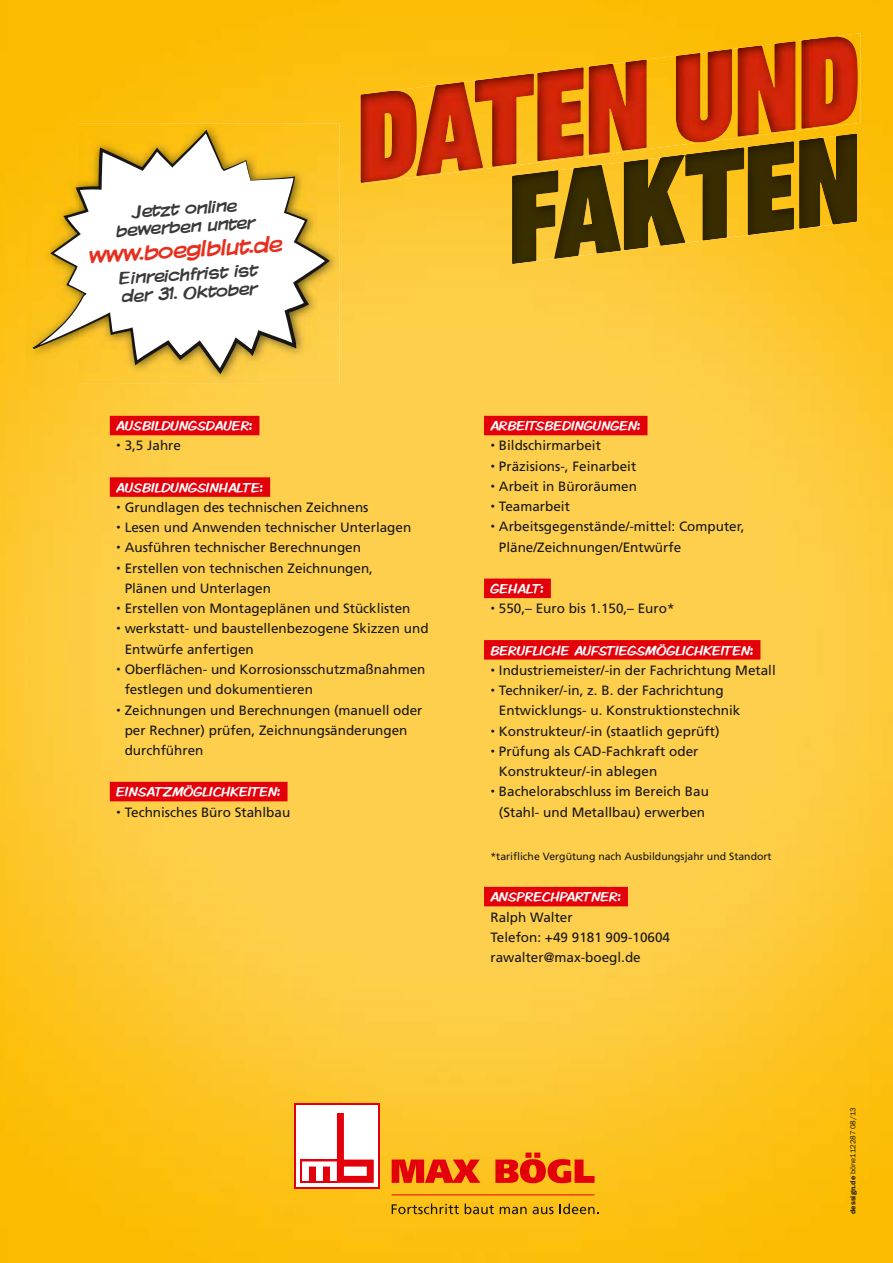
<style>
.page{position:relative;width:893px;height:1263px;background:#fff}
.page>*{position:absolute;margin:0;border:0;box-sizing:border-box;transform-origin:0 0}
.t1{font:23.25px "Komika Display";color:#e6301f}
.t2{font:18px/18px "Komika Display";color:#3a3a39;text-align:center}
.t3{font:13.5px/20.2px "Frutiger LT Pro";color:#181716}
.t4{font:13.5px "Komika Display";color:#fff}
.t5{font:10.5px "Frutiger LT Pro";color:#181716}
.t6{font:7.5px "Franklin Gothic Book ITC";color:#181716}
.s1{font-family:"Komika Text";font-weight:700}
.s2{font-family:"Helvetica";font-weight:700}
.s3{font-family:"Franklin Gothic Demi ITC"}
</style>
<div class="page">
<img style="left:0;top:0;width:893px;height:1263px">
<img style="left:26px;top:123px;width:314px;height:261px">
<svg style="left:33px;top:130px;width:297px;height:244px"></svg>
<div style="left:110px;top:416px;width:149px;height:19px;background:#e3000b"></div>
<div style="left:110px;top:477px;width:160px;height:20px;background:#e3000b"></div>
<div style="left:110px;top:782px;width:178px;height:19px;background:#e3000b"></div>
<div style="left:484px;top:416px;width:163px;height:19px;background:#e3000b"></div>
<div style="left:484px;top:579px;width:67px;height:19px;background:#e3000b"></div>
<div style="left:484px;top:640px;width:276px;height:20px;background:#e3000b"></div>
<div style="left:484px;top:887px;width:144px;height:19px;background:#e3000b"></div>
<img style="left:410px;top:33px;width:400px;height:151px">
<img style="left:360px;top:83px;width:51px;height:101px">
<img style="left:810px;top:33px;width:51px;height:101px">
<img style="left:512px;top:133px;width:345px;height:131px">
<div style="left:294px;top:1103px;width:85px;height:85px;background:#e3000b"></div>
<div style="left:296px;top:1105px;width:82px;height:82px;background:#fff"></div>
<div style="left:300px;top:1159px;width:37px;height:24px;background:#e3000b"></div>
<svg style="left:302px;top:1113px;width:72px;height:70px"></svg>
<svg style="left:392px;top:1159px;width:88px;height:24px"></svg>
<svg style="left:495px;top:1152px;width:99px;height:31px"></svg>
<hr style="left:392px;top:1194px;width:202px;height:1px;background:#e3000b">
<svg style="left:392px;top:1203px;width:67px;height:11px"></svg>
<svg style="left:465px;top:1203px;width:29px;height:11px"></svg>
<svg style="left:500px;top:1207px;width:27px;height:7px"></svg>
<svg style="left:533px;top:1207px;width:21px;height:7px"></svg>
<svg style="left:560px;top:1203px;width:39px;height:11px"></svg>
<h2 class="t2" style="left:114px;top:204px;width:141px;rotate:-4deg">Jetzt online bewerben unter</h2>
<h2 class="t2" style="left:118px;top:270px;width:140px;text-align:left;rotate:-4deg">Einreich<span class="s1">f</span>rist ist der 31. Oktober</h2>
<h1 class="t1" style="left:88px;top:240px;width:195px;rotate:-3deg">www.boeglblut.de</h1>
<p class="t4" style="left:116px;top:417px;width:137px">AUSBILDUNGSDAUER:</p>
<p class="t3" style="left:116px;top:436px;width:66px"><span class="s2">•</span> 3,5 Jahre</p>
<p class="t4" style="left:116px;top:479px;width:147px">AUSBILDUNGSINHALTE:</p>
<p class="t3" style="left:116px;top:497px;width:254px"><span class="s2">•</span> Grundlagen des technischen Zeichnens</p>
<p class="t3" style="left:116px;top:517px;width:297px"><span class="s2">•</span> Lesen und Anwenden technischer Unterlagen</p>
<p class="t3" style="left:116px;top:538px;width:246px"><span class="s2">•</span> Ausführen technischer Berechnungen</p>
<p class="t3" style="left:125px;top:558px;width:250px;text-indent:-9px"><span class="s2">•</span> Erstellen von technischen Zeichnungen,<br>Plänen und Unterlagen</p>
<p class="t3" style="left:116px;top:598px;width:296px"><span class="s2">•</span> Erstellen von Montageplänen und Stücklisten</p>
<p class="t3" style="left:125px;top:619px;width:305px;text-indent:-9px"><span class="s2">•</span> werkstatt- und baustellenbezogene Skizzen und<br>Entwürfe anfertigen</p>
<p class="t3" style="left:125px;top:659px;width:302px;text-indent:-9px"><span class="s2">•</span> Oberflächen- und Korrosionsschutzmaßnahmen festlegen und dokumentieren</p>
<p class="t3" style="left:125px;top:700px;width:299px;text-indent:-9px"><span class="s2">•</span> Zeichnungen und Berechnungen (manuell oder per Rechner) prüfen, Zeichnungsänderungen durchführen</p>
<p class="t4" style="left:116px;top:783px;width:165px">EINSATZMÖGLICHKEITEN:</p>
<p class="t3" style="left:116px;top:802px;width:176px"><span class="s2">•</span> Technisches Büro Stahlbau</p>
<p class="t4" style="left:490px;top:417px;width:150px">ARBEITSBEDINGUNGEN:</p>
<p class="t3" style="left:490px;top:436px;width:112px"><span class="s2">•</span> Bildschirmarbeit</p>
<p class="t3" style="left:490px;top:456px;width:147px"><span class="s2">•</span> Präzisions-, Feinarbeit</p>
<p class="t3" style="left:490px;top:476px;width:148px"><span class="s2">•</span> Arbeit in Büroräumen</p>
<p class="t3" style="left:490px;top:496px;width:81px"><span class="s2">•</span> Teamarbeit</p>
<p class="t3" style="left:499px;top:517px;width:247px;text-indent:-9px"><span class="s2">•</span> Arbeitsgegenstände/-mittel: Computer,<br>Pläne/Zeichnungen/Entwürfe</p>
<p class="t4" style="left:490px;top:580px;width:54px">GEHALT:</p>
<p class="t3" style="left:490px;top:598px;width:186px"><span class="s2">•</span> 550,– Euro bis 1.150,– Euro*</p>
<p class="t4" style="left:490px;top:642px;width:263px">BERUFLICHE AUFSTIEGSMÖGLICHKEITEN:</p>
<p class="t3" style="left:490px;top:660px;width:287px"><span class="s2">•</span> Industriemeister/-in der Fachrichtung Metall</p>
<p class="t3" style="left:499px;top:680px;width:243px;text-indent:-9px"><span class="s2">•</span> Techniker/-in, z. B. der Fachrichtung<br>Entwicklungs- u. Konstruktionstechnik</p>
<p class="t3" style="left:490px;top:721px;width:231px"><span class="s2">•</span> Konstrukteur/-in (staatlich geprüft)</p>
<p class="t3" style="left:499px;top:741px;width:201px;text-indent:-9px"><span class="s2">•</span> Prüfung als CAD-Fachkraft oder<br>Konstrukteur/-in ablegen</p>
<p class="t3" style="left:490px;top:781px;width:220px;text-align:center"><span class="s2">•</span> Bachelorabschluss im Bereich Bau (Stahl- und Metallbau) erwerben</p>
<p class="t5" style="left:490px;top:850px;width:283px">*tarifliche Vergütung nach Ausbildungsjahr und Standort</p>
<p class="t4" style="left:490px;top:888px;width:131px">ANSPRECHPARTNER:</p>
<p class="t3" style="left:490px;top:907px;width:181px">Ralph Walter<br>Telefon: +49 9181 909-10604 rawalter@max-boegl.de</p>
<p class="t6" style="left:848px;top:1214px;width:108px;rotate:-90deg"><span class="s3">dessign.de</span> böne112287 08/13</p>
</div>
